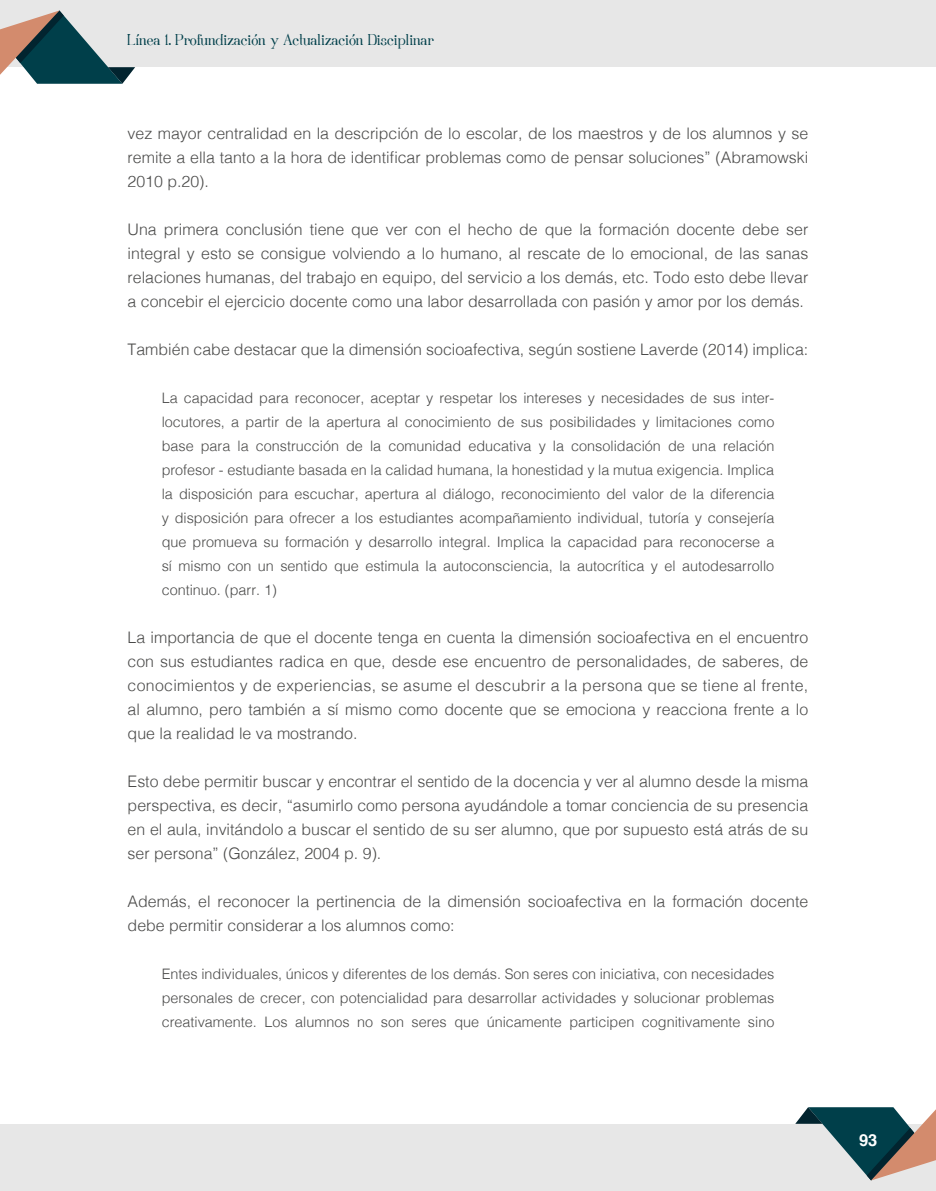
<style>
.page{position:relative;width:936px;height:1191px;background:#fff}
.page>*{position:absolute;margin:0;border:0;box-sizing:border-box;transform-origin:0 0}
.t1{font:18px "Fortunatus";color:#003f4a}
.t2{font:700 16.5px "Helvetica";color:#fff}
.t3{font:300 15.9px/24px "Helvetica";color:#4a4a49;text-align:justify}
.t4{font:300 14.4px/24px "Helvetica";color:#4a4a49;text-align:justify}
</style>
<div class="page">
<div style="left:0;top:1123px;width:935px;height:68px;background:#e7e7e7"></div>
<svg style="left:795px;top:1107px;width:140px;height:73px"></svg>
<div style="left:0;top:0;width:935px;height:67px;background:#e7e7e7"></div>
<svg style="left:0;top:11px;width:135px;height:73px"></svg>
<p class="t1" style="left:128px;top:27px;width:308px">Línea 1. Profundización y Actualización Disciplinar</p>
<p class="t3" style="left:128px;top:120px;width:682px">vez mayor centralidad en la descripción de lo escolar, de los maestros y de los alumnos y se remite a ella tanto a la hora de identificar problemas como de pensar soluciones” (Abramowski 2010 p.20).</p>
<p class="t3" style="left:128px;top:216px;width:682px">Una primera conclusión tiene que ver con el hecho de que la formación docente debe ser integral y esto se consigue volviendo a lo humano, al rescate de lo emocional, de las sanas relaciones humanas, del trabajo en equipo, del servicio a los demás, etc. Todo esto debe llevar a concebir el ejercicio docente como una labor desarrollada con pasión y amor por los demás.</p>
<p class="t3" style="left:128px;top:336px;width:682px">También cabe destacar que la dimensión socioafectiva, según sostiene Laverde (2014) implica:</p>
<p class="t4" style="left:162px;top:385px;width:614px">La capacidad para reconocer, aceptar y respetar los intereses y necesidades de sus inter&shy;locutores, a partir de la apertura al conocimiento de sus posibilidades y limitaciones como base para la construcción de la comunidad educativa y la consolidación de una relación profesor - estudiante basada en la calidad humana, la honestidad y la mutua exigencia. Implica la disposición para escuchar, apertura al diálogo, reconocimiento del valor de la diferencia y disposición para ofrecer a los estudiantes acompañamiento individual, tutoría y consejería que promueva su formación y desarrollo integral. Implica la capacidad para reconocerse a sí mismo con un sentido que estimula la autoconsciencia, la autocrítica y el autodesarrollo continuo. (parr. 1)</p>
<p class="t3" style="left:128px;top:624px;width:682px">La importancia de que el docente tenga en cuenta la dimensión socioafectiva en el encuentro con sus estudiantes radica en que, desde ese encuentro de personalidades, de saberes, de conocimientos y de experiencias, se asume el descubrir a la persona que se tiene al frente, al alumno, pero también a sí mismo como docente que se emociona y reacciona frente a lo que la realidad le va mostrando.</p>
<p class="t3" style="left:128px;top:768px;width:682px">Esto debe permitir buscar y encontrar el sentido de la docencia y ver al alumno desde la misma perspectiva, es decir, “asumirlo como persona ayudándole a tomar conciencia de su presencia en el aula, invitándolo a buscar el sentido de su ser alumno, que por supuesto está atrás de su ser persona” (González, 2004 p. 9).</p>
<p class="t3" style="left:128px;top:888px;width:682px">Además, el reconocer la pertinencia de la dimensión socioafectiva en la formación docente debe permitir considerar a los alumnos como:</p>
<p class="t4" style="left:162px;top:961px;width:614px">Entes individuales, únicos y diferentes de los demás. Son seres con iniciativa, con necesidades personales de crecer, con potencialidad para desarrollar actividades y solucionar problemas creativamente. Los alumnos no son seres que únicamente participen cognitivamente sino</p>
<p class="t2" style="left:858px;top:1126px;width:20px">93</p>
</div>
